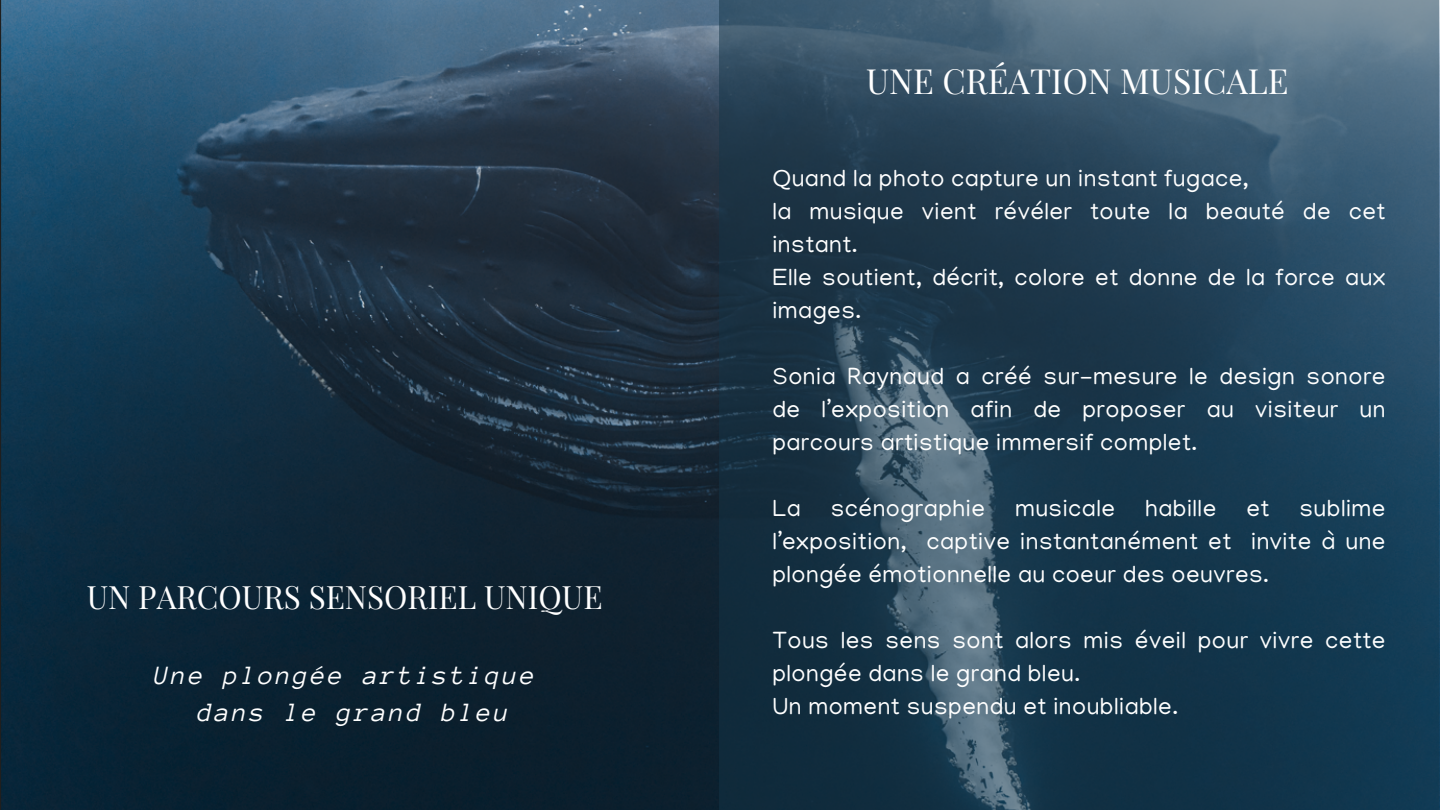
<style>
.page{position:relative;width:1440px;height:810px;background:#fff}
.page>*{position:absolute;margin:0;border:0;box-sizing:border-box;transform-origin:0 0}
.t1{font:34px "Playfair Display";color:#fff}
.t2{font:31.5px "Playfair Display";color:#fff}
.t3{font:italic 27px "Anonymous Pro";letter-spacing:.1em;color:#fff}
.t4{font:24px/33px "Manjari";letter-spacing:.02em;color:#fff}
</style>
<div class="page">
<img style="left:0;top:0;width:1440px;height:810px">
<svg style="left:719px;top:0;width:720px;height:810px;background:#254458"></svg>
<p class="t2" style="left:87px;top:575px;width:517px">UN PARCOURS SENSORIEL UNIQUE</p>
<h1 class="t3" style="left:154px;top:662px;width:382px">Une plongée artistique</h1>
<h2 class="t3" style="left:198px;top:699px;width:313px">dans le grand bleu</h2>
<p class="t1" style="left:866px;top:57px;width:424px">UNE CRÉATION MUSICALE</p>
<p class="t4" style="left:772px;top:165px;width:478px">Quand la photo capture un instant fugace,</p>
<h1 class="t4" style="left:772px;top:198px;width:615px">la musique vient révéler toute la beauté de cet instant.</h1>
<p class="t4" style="left:772px;top:264px;width:615px">Elle soutient, décrit, colore et donne de la force aux images.</p>
<p class="t4" style="left:772px;top:363px;width:615px;text-align:justify">Sonia Raynaud a créé sur-mesure le design sonore de l’exposition afin de proposer au visiteur un parcours artistique immersif complet.</p>
<p class="t4" style="left:772px;top:495px;width:30px">La</p>
<p class="t4" style="left:831px;top:495px;width:156px">scénographie</p>
<p class="t4" style="left:1015px;top:495px;width:102px">musicale</p>
<p class="t4" style="left:1145px;top:495px;width:73px">habille</p>
<p class="t4" style="left:1246px;top:495px;width:25px">et</p>
<p class="t4" style="left:772px;top:495px;width:615px;text-align:justify;text-indent:527px">sublime l’exposition, captive instantanément et invite à une plongée émotionnelle au coeur des oeuvres.</p>
<p class="t4" style="left:772px;top:627px;width:615px">Tous les sens sont alors mis éveil pour vivre cette plongée dans le grand bleu.</p>
<p class="t4" style="left:772px;top:693px;width:407px">Un moment suspendu et inoubliable.</p>
</div>
